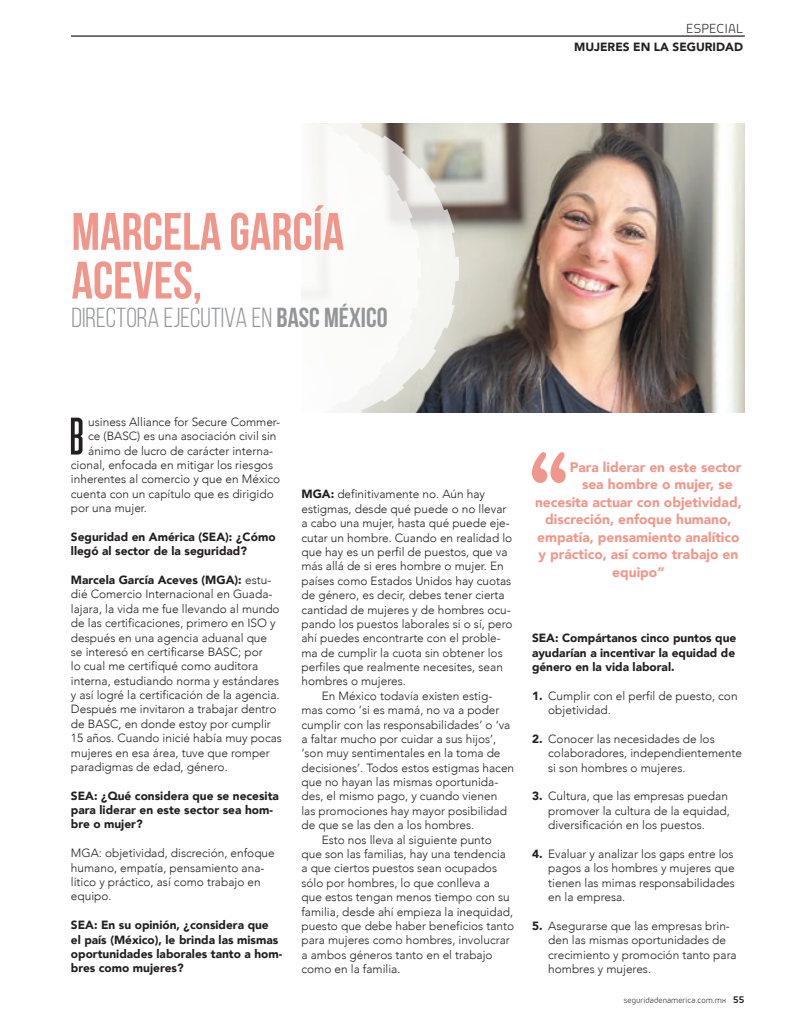
<style>
.page{position:relative;width:798px;height:1028px;background:#fff}
.page>*{position:absolute;margin:0;border:0;box-sizing:border-box;transform-origin:0 0}
.t1{font:700 72.38px "American Typewriter";color:#f1968a}
.t2{font:53.88px "Ailerons";color:#231f20}
.t3{font:52.5px/48.8px "Bebas Neue";color:#f1968a}
.t4{font:27.5px "Bebas Neue";color:#939598}
.t5{font:15px "Aeroportal";color:#231f20}
.t6{font:900 13.75px "Avenir";color:#f1968a}
.t7{font:300 11.88px/14.4px "Avenir";color:#231f20}
.t8{font:900 11.88px/14.4px "Avenir";color:#231f20}
.t9{font:8.75px "Aeroportal";color:#231f20}
.s1{font-style:inherit}
.s2{font-weight:900}
.s3{font-weight:700;font-size:11.25px}
</style>
<div class="page">
<hr style="left:71px;top:35px;width:673px;height:2px;background:#231f20">
<img style="left:460px;top:124px;width:284px;height:288px">
<svg style="left:422px;top:123px;width:37px;height:138px"></svg>
<svg style="left:422px;top:277px;width:38px;height:136px"></svg>
<svg style="left:301px;top:123px;width:121px;height:290px"></svg>
<p class="t5" style="left:685px;top:20px;width:58px">ESPECIAL</p>
<p class="t8" style="left:574px;top:40px;width:170px">MUJERES EN LA SEGURIDAD</p>
<h3 class="t3" style="left:72px;top:207px;width:274px">MARCELA GARCÍA<br>ACEVES,</h3>
<h3 class="t4" style="left:72px;top:303px;width:317px">DIRECTORA EJECUTIVA EN <span class="s1">BASC MÉXICO</span></h3>
<h2 class="t2" style="left:65px;top:401px;width:27px">B</h2>
<p class="t7" style="left:88px;top:414px;width:193px">usiness Alliance for Secure Commer-</p>
<p class="t7" style="left:88px;top:429px;width:190px">ce (BASC) es una asociación civil sin</p>
<p class="t7" style="left:88px;top:443px;width:186px">ánimo de lucro de carácter interna-</p>
<p class="t7" style="left:71px;top:457px;width:203px">cional, enfocada en mitigar los riesgos</p>
<p class="t7" style="left:71px;top:472px;width:211px">inherentes al comercio y que en México</p>
<p class="t7" style="left:71px;top:486px;width:204px">cuenta con un capítulo que es dirigido</p>
<p class="t7" style="left:71px;top:501px;width:77px">por una mujer.</p>
<p class="t8" style="left:71px;top:529px;width:206px">Seguridad en América (SEA): ¿Cómo llegó al sector de la seguridad?</p>
<p class="t7" style="left:71px;top:572px;width:212px"><span class="s2">Marcela García Aceves (MGA):</span> estu&shy;dié Comercio Internacional en Guada&shy;lajara, la vida me fue llevando al mundo de las certificaciones, primero en ISO y después en una agencia aduanal que<br>se interesó en certificarse BASC; por<br>lo cual me certifiqué como auditora interna, estudiando norma y estándares y así logré la certificación de la agencia.<br>Después me invitaron a trabajar dentro de BASC, en donde estoy por cumplir 15 años. Cuando inicié había muy pocas mujeres en esa área, tuve que romper paradigmas de edad, género.</p>
<p class="t8" style="left:71px;top:788px;width:209px">SEA: ¿Qué considera que se necesita para liderar en este sector sea hom&shy;bre o mujer?</p>
<p class="t7" style="left:71px;top:846px;width:205px">MGA: objetividad, discreción, enfoque humano, empatía, pensamiento ana&shy;lítico y práctico, así como trabajo en equipo.</p>
<p class="t8" style="left:71px;top:917px;width:213px">SEA: En su opinión, ¿considera que<br>el país (México), le brinda las mismas oportunidades laborales tanto a hom&shy;bres como mujeres?</p>
<p class="t7" style="left:301px;top:487px;width:185px"><span class="s2">MGA:</span> definitivamente no. Aún hay</p>
<p class="t7" style="left:301px;top:501px;width:206px">estigmas, desde qué puede o no llevar</p>
<p class="t7" style="left:301px;top:516px;width:210px">a cabo una mujer, hasta qué puede eje-</p>
<p class="t7" style="left:301px;top:530px;width:212px">cutar un hombre. Cuando en realidad lo</p>
<p class="t7" style="left:301px;top:544px;width:207px">que hay es un perfil de puestos, que va</p>
<p class="t7" style="left:301px;top:559px;width:204px">más allá de si eres hombre o mujer. En</p>
<p class="t7" style="left:301px;top:573px;width:211px">países como Estados Unidos hay cuotas</p>
<p class="t7" style="left:301px;top:588px;width:205px">de género, es decir, debes tener cierta</p>
<p class="t7" style="left:301px;top:602px;width:211px">cantidad de mujeres y de hombres ocu-</p>
<p class="t7" style="left:301px;top:616px;width:213px">pando los puestos laborales sí o sí, pero</p>
<p class="t7" style="left:301px;top:631px;width:201px">ahí puedes encontrarte con el proble-</p>
<p class="t7" style="left:301px;top:645px;width:203px">ma de cumplir la cuota sin obtener los</p>
<p class="t7" style="left:301px;top:659px;width:203px">perfiles que realmente necesites, sean</p>
<p class="t7" style="left:301px;top:674px;width:106px">hombres o mujeres.</p>
<p class="t7" style="left:321px;top:688px;width:172px">En México todavía existen estig-</p>
<p class="t7" style="left:301px;top:703px;width:199px">mas como ‘si es mamá, no va a poder</p>
<p class="t7" style="left:301px;top:717px;width:210px">cumplir con las responsabilidades’ o ‘va</p>
<p class="t7" style="left:301px;top:731px;width:196px">a faltar mucho por cuidar a sus hijos’,</p>
<p class="t7" style="left:301px;top:746px;width:200px">‘son muy sentimentales en la toma de</p>
<p class="t7" style="left:301px;top:760px;width:214px">decisiones’. Todos estos estigmas hacen</p>
<p class="t7" style="left:301px;top:774px;width:198px">que no hayan las mismas oportunida-</p>
<p class="t7" style="left:301px;top:789px;width:197px">des, el mismo pago, y cuando vienen</p>
<p class="t7" style="left:301px;top:803px;width:207px">las promociones hay mayor posibilidad</p>
<p class="t7" style="left:301px;top:818px;width:174px">de que se las den a los hombres.</p>
<p class="t7" style="left:321px;top:832px;width:172px">Esto nos lleva al siguiente punto</p>
<p class="t7" style="left:301px;top:846px;width:206px">que son las familias, hay una tendencia</p>
<p class="t7" style="left:301px;top:861px;width:197px">a que ciertos puestos sean ocupados</p>
<p class="t7" style="left:301px;top:875px;width:190px">sólo por hombres, lo que conlleva a</p>
<p class="t7" style="left:301px;top:889px;width:210px">que estos tengan menos tiempo con su</p>
<p class="t7" style="left:301px;top:904px;width:213px">familia, desde ahí empieza la inequidad,</p>
<p class="t7" style="left:301px;top:918px;width:214px">puesto que debe haber beneficios tanto</p>
<p class="t7" style="left:301px;top:933px;width:210px">para mujeres como hombres, involucrar</p>
<p class="t7" style="left:301px;top:947px;width:193px">a ambos géneros tanto en el trabajo</p>
<p class="t7" style="left:301px;top:961px;width:101px">como en la familia.</p>
<h1 class="t1" style="left:527px;top:415px;width:44px">“</h1>
<p class="t6" style="left:569px;top:455px;width:173px">Para liderar en este sector</p>
<p class="t6" style="left:581px;top:472px;width:152px">sea hombre o mujer, se</p>
<p class="t6" style="left:535px;top:490px;width:208px">necesita actuar con objetividad,</p>
<p class="t6" style="left:545px;top:507px;width:188px">discreción, enfoque humano,</p>
<p class="t6" style="left:537px;top:525px;width:204px">empatía, pensamiento analítico</p>
<p class="t6" style="left:538px;top:542px;width:201px">y práctico, así como trabajo en</p>
<p class="t6" style="left:612px;top:560px;width:54px">equipo”</p>
<p class="t8" style="left:531px;top:630px;width:206px;text-align:justify">SEA: Compártanos cinco puntos que ayudarían a incentivar la equidad de género en la vida laboral.</p>
<p class="t7" style="left:548px;top:688px;width:191px;text-indent:-16px"><span class="s2">1.</span> Cumplir con el perfil de puesto, con objetividad.</p>
<p class="t7" style="left:548px;top:731px;width:195px;text-indent:-16px"><span class="s2">2.</span> Conocer las necesidades de los colaboradores, independientemente si son hombres o mujeres.</p>
<p class="t7" style="left:548px;top:789px;width:183px;text-indent:-16px"><span class="s2">3.</span> Cultura, que las empresas puedan promover la cultura de la equidad, diversificación en los puestos.</p>
<p class="t7" style="left:548px;top:846px;width:188px;text-align:justify;text-indent:-16px"><span class="s2">4.</span> Evaluar y analizar los gaps entre los pagos a los hombres y mujeres que tienen las mimas responsabilidades en la empresa.</p>
<p class="t7" style="left:548px;top:918px;width:190px;text-indent:-16px"><span class="s2">5.</span> Asegurarse que las empresas brin&shy;den las mismas oportunidades de crecimiento y promoción tanto para hombres y mujeres.</p>
<p class="t9" style="left:623px;top:996px;width:122px">seguridadenamerica.com.mx <span class="s3">55</span></p>
</div>
